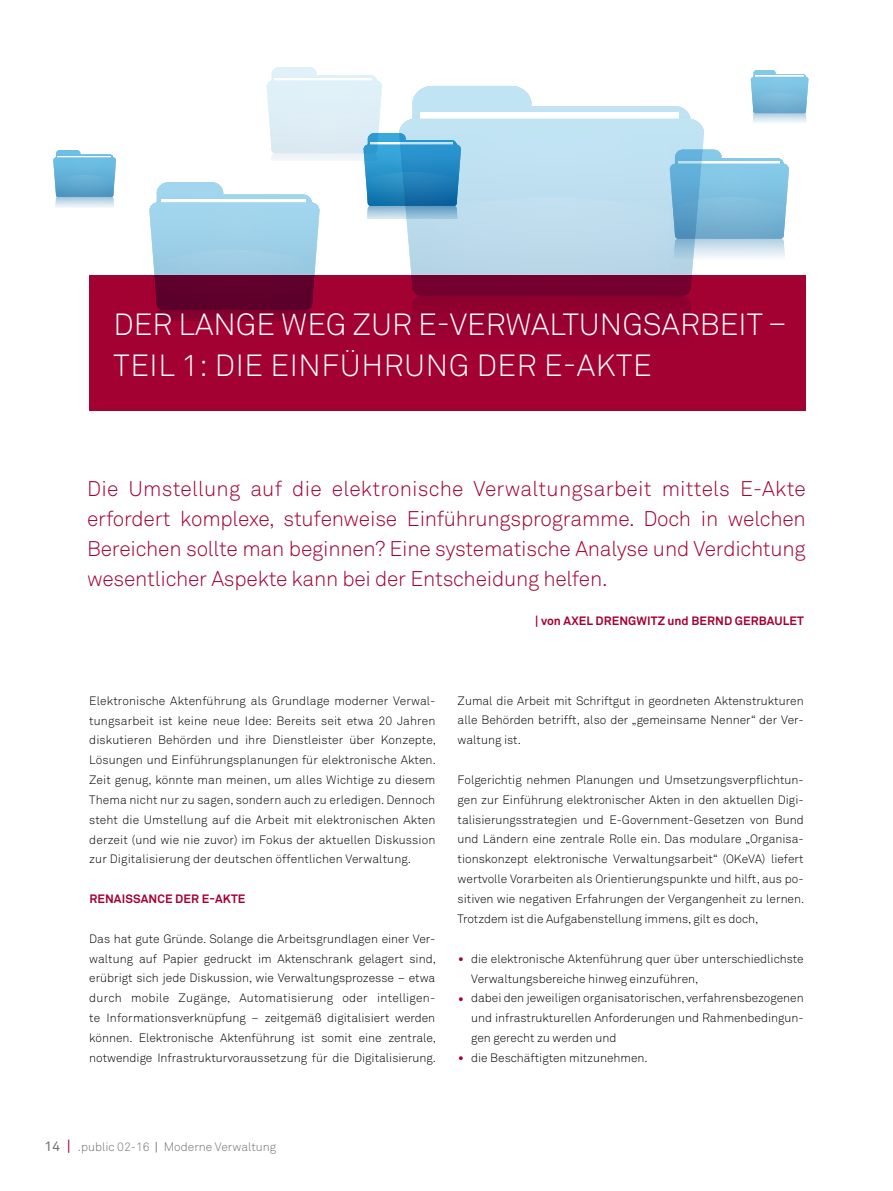
<style>
.page{position:relative;width:893px;height:1191px;background:#fff}
.page>*{position:absolute;margin:0;border:0;box-sizing:border-box;transform-origin:0 0}
.t1{font:300 30.3px/41px "Akkurat Std";color:#fff}
.t2{font:300 21px/29.7px "Akkurat Std";letter-spacing:-.01em;color:#a40133;text-align:justify}
.t3{font:300 12px/19.8px "Akkurat Std";color:#000;text-align:justify}
.t4{font:700 12px "Akkurat Std";letter-spacing:.01em;color:#a40133}
.t5{font:300 12px "Akkurat Std";color:#707172}
.s1{font-size:16.5px;color:#a40133}
.s2{font-weight:400;font-size:13.5px}
.s3{font-weight:400;font-size:15px;color:#a40133}
.s4{font-weight:400}
</style>
<div class="page">
<svg style="left:149px;top:67px;width:660px;height:209px"></svg>
<svg style="left:53px;top:150px;width:63px;height:57px;background:#84c0de"></svg>
<svg style="left:89px;top:276px;width:717px;height:135px;background:#9a0031"></svg>
<p class="t1" style="left:114px;top:303px;width:675px">DER LANGE WEG ZUR E-VERWALTUNGSARBEIT –<br>TEIL 1: DIE EINFÜHRUNG DER E-AKTE</p>
<p class="t2" style="left:87px;top:474px;width:720px">Die Umstellung auf die elektronische Verwaltungsarbeit mittels E-Akte erfordert komplexe, stufenweise Einführungsprogramme. Doch in welchen Bereichen sollte man beginnen? Eine systematische Analyse und Verdichtung wesentlicher Aspekte kann bei der Entscheidung helfen.</p>
<p class="t4" style="left:535px;top:613px;width:270px">| von AXEL DRENGWITZ und BERND GERBAULET</p>
<p class="t3" style="left:89px;top:690px;width:348px">Elektronische Aktenführung als Grundlage moderner Verwal&shy;tungsarbeit ist keine neue Idee: Bereits seit etwa 20 Jahren diskutieren Behörden und ihre Dienstleister über Konzepte, Lösungen und Einführungsplanungen für elektronische Akten.<br>Zeit genug, könnte man meinen, um alles Wichtige zu diesem Thema nicht nur zu sagen, sondern auch zu erledigen. Dennoch steht die Umstellung auf die Arbeit mit elektronischen Akten derzeit (und wie nie zuvor) im Fokus der aktuellen Diskussion zur Digitalisierung der deutschen öffentlichen Verwaltung.</p>
<p class="t4" style="left:89px;top:891px;width:158px">RENAISSANCE DER E-AKTE</p>
<p class="t3" style="left:89px;top:928px;width:348px">Das hat gute Gründe. Solange die Arbeitsgrundlagen einer Ver&shy;waltung auf Papier gedruckt im Aktenschrank gelagert sind, erübrigt sich jede Diskussion, wie Verwaltungsprozesse – etwa durch mobile Zugänge, Automatisierung oder intelligen&shy;te Informationsverknüpfung – zeitgemäß digitalisiert werden können. Elektronische Aktenführung ist somit eine zentrale, notwendige Infrastrukturvoraussetzung für die Digitalisierung.</p>
<p class="t3" style="left:458px;top:690px;width:348px">Zumal die Arbeit mit Schriftgut in geordneten Aktenstrukturen alle Behörden betrifft, also der „gemeinsame Nenner“ der Ver&shy;waltung ist.</p>
<p class="t3" style="left:458px;top:770px;width:348px">Folgerichtig nehmen Planungen und Umsetzungsverpflichtun&shy;gen zur Einführung elektronischer Akten in den aktuellen Digi&shy;talisierungsstrategien und E-Government-Gesetzen von Bund und Ländern eine zentrale Rolle ein. Das modulare „Organisa&shy;tionskonzept elektronische Verwaltungsarbeit“ (OKeVA) liefert wertvolle Vorarbeiten als Orientierungspunkte und hilft, aus po&shy;sitiven wie negativen Erfahrungen der Vergangenheit zu lernen.<br>Trotzdem ist die Aufgabenstellung immens, gilt es doch,</p>
<p class="t3" style="left:471px;top:948px;width:334px;text-indent:-13px"><span class="s1">•</span> die elektronische Aktenführung quer über unterschiedlichste<br>Verwaltungsbereiche hinweg einzuführen,</p>
<p class="t3" style="left:471px;top:988px;width:334px;text-indent:-13px"><span class="s1">•</span> dabei den jeweiligen organisatorischen, verfahrensbezogenen und infrastrukturellen Anforderungen und Rahmenbedingun&shy;gen gerecht zu werden und</p>
<p class="t3" style="left:458px;top:1047px;width:192px"><span class="s1">•</span> die Beschäftigten mitzunehmen.</p>
<p class="t5" style="left:45px;top:1140px;width:233px"><span class="s2">14</span> <span class="s3">|</span> .public 02-16 <span class="s4">|</span> Moderne Verwaltung</p>
</div>
